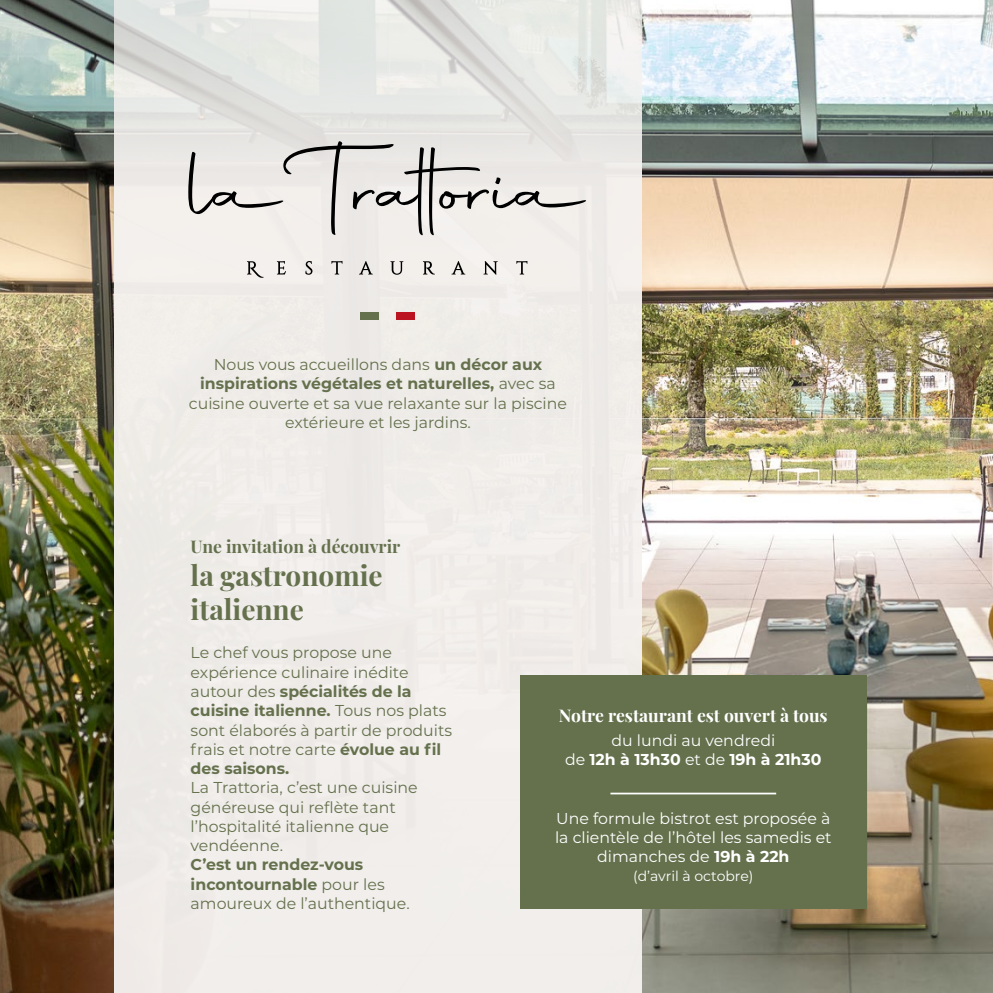
<style>
.page{position:relative;width:993px;height:993px;background:#fff}
.page>*{position:absolute;margin:0;border:0;box-sizing:border-box;transform-origin:0 0}
.t1{font:700 28px/33.6px "Playfair Display";color:#65714d}
.t2{font:700 17.5px "Playfair Display";color:#fff}
.t3{font:700 17.5px "Playfair Display";color:#65714d}
.t4{font:15.75px/19.2px "Montserrat";color:#65714d}
.t5{font:15.75px/19.2px "Montserrat";color:#fff;text-align:center}
.t6{font:700 15.75px/19.2px "Montserrat";color:#65714d}
.t7{font:14px "Montserrat";color:#fff}
.s1{font-weight:700}
.s2{font-weight:400}
</style>
<div class="page">
<img style="left:0;top:0;width:992px;height:992px">
<div style="left:114px;top:0;width:527px;height:992px;background:linear-gradient(to bottom,#eae9e5,#f2eeeb)"></div>
<svg style="left:247px;top:261px;width:16px;height:17px"></svg>
<svg style="left:277px;top:261px;width:9px;height:13px"></svg>
<svg style="left:305px;top:261px;width:7px;height:14px"></svg>
<svg style="left:331px;top:261px;width:11px;height:13px"></svg>
<svg style="left:359px;top:261px;width:13px;height:13px"></svg>
<svg style="left:390px;top:261px;width:13px;height:14px"></svg>
<svg style="left:423px;top:261px;width:11px;height:13px"></svg>
<svg style="left:451px;top:261px;width:14px;height:13px"></svg>
<svg style="left:483px;top:261px;width:14px;height:14px"></svg>
<svg style="left:516px;top:261px;width:11px;height:13px"></svg>
<svg style="left:188px;top:141px;width:398px;height:95px;background:#d8d6d3"></svg>
<div style="left:360px;top:312px;width:18px;height:8px;background:#65714d"></div>
<div style="left:396px;top:312px;width:18px;height:8px;background:#bb1320"></div>
<div style="left:520px;top:675px;width:346px;height:233px;background:#65714d"></div>
<hr style="left:610px;top:792px;width:166px;height:2px;background:#fff">
<p class="t4" style="left:189px;top:354px;width:379px;text-align:center">Nous vous accueillons dans <span class="s1">un décor aux inspirations végétales et naturelles,</span> avec sa cuisine ouverte et sa vue relaxante sur la piscine extérieure et les jardins.</p>
<p class="t3" style="left:190px;top:532px;width:211px">Une invitation à découvrir</p>
<h1 class="t1" style="left:190px;top:556px;width:193px">la gastronomie italienne</h1>
<p class="t4" style="left:190px;top:642px;width:263px">Le chef vous propose une expérience culinaire inédite autour des <span class="s1">spécialités de la cuisine italienne.</span> Tous nos plats sont élaborés à partir de produits frais et notre carte <span class="s1">évolue au fil des saisons.</span></p>
<p class="t4" style="left:190px;top:777px;width:228px">La Trattoria, c’est une cuisine généreuse qui reflète tant l’hospitalité italienne que vendéenne.</p>
<p class="t6" style="left:190px;top:854px;width:220px">C’est un rendez-vous incontournable <span class="s2">pour les amoureux de l’authentique.</span></p>
<p class="t2" style="left:558px;top:701px;width:270px">Notre restaurant est ouvert à tous</p>
<p class="t5" style="left:565px;top:730px;width:258px">du lundi au vendredi<br>de <span class="s1">12h à 13h30</span> et de <span class="s1">19h à 21h30</span></p>
<p class="t5" style="left:555px;top:807px;width:278px">Une formule bistrot est proposée à la clientèle de l’hôtel les samedis et dimanches de <span class="s1">19h à 22h</span></p>
<p class="t7" style="left:633px;top:866px;width:122px">(d’avril à octobre)</p>
</div>
